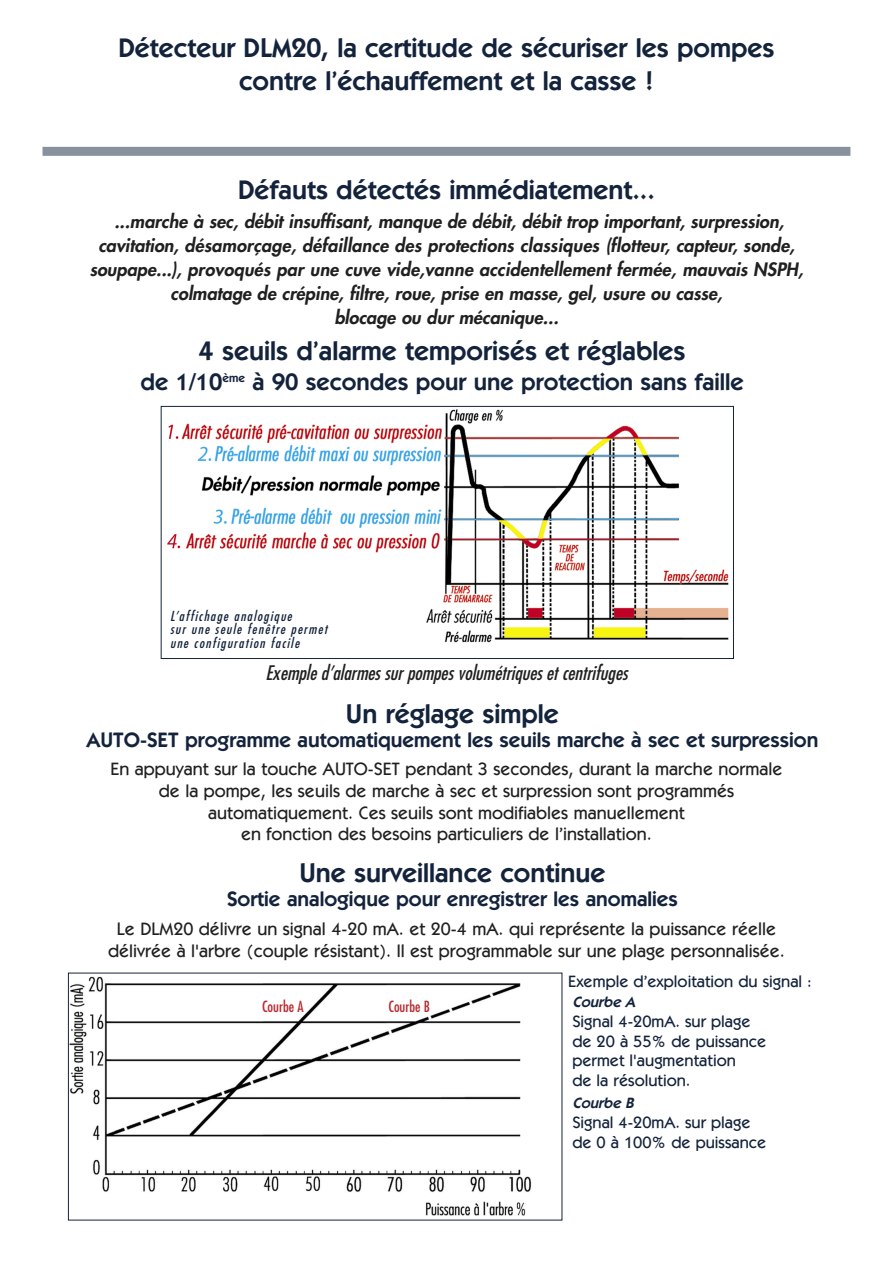
<style>
.page{position:relative;width:893px;height:1263px;background:#fff}
.page>*{position:absolute;margin:0;border:0;box-sizing:border-box;transform-origin:0 0}
.t1{font:600 27px/32.4px "Itc Kabel";color:#14233c;text-align:center}
.t2{font:600 24px "Itc Kabel";color:#14233c}
.t3{font:600 21px "Itc Kabel";color:#14233c}
.t4{font:italic condensed 19.5px "Futura LT";color:#1f2020}
.t5{font:500 18px/21.6px "Itc Kabel";color:#1f2020;text-align:center}
.t6{font:italic 800 18px/24px "Futura LT";color:#1f2020;text-align:center}
.t7{font:500 16.5px/19.8px "Itc Kabel";color:#14233c}
.t8{font:italic 600 15px "Itc Kabel";color:#14233c}
.t9{font:condensed 15px "Futura LT";color:#ba2a2f}
.t10{font:italic condensed 13.5px/13.5px "Futura LT";letter-spacing:.1em;color:#14233c}
</style>
<div class="page">
<img style="left:167px;top:409px;width:562px;height:234px">
<div style="left:161px;top:406px;width:573px;height:253px;border:1px solid #14233c"></div>
<img style="left:70px;top:976px;width:462px;height:240px">
<div style="left:43px;top:147px;width:807px;height:9px;background:#89919e"></div>
<h1 class="t1" style="left:118px;top:34px;width:658px">Détecteur DLM20, la certitude de sécuriser les pompes contre l’échauffement et la casse !</h1>
<h1 class="t1" style="left:238px;top:176px;width:418px">Défauts détectés immédiatement...</h1>
<p class="t6" style="left:90px;top:210px;width:715px">...marche à sec, débit insuffisant, manque de débit, débit trop important, surpression, cavitation, désamorçage, défaillance des protections classiques (flotteur, capteur, sonde, soupape...), provoqués par une cuve vide,vanne accidentellement fermée, mauvais NSPH, colmatage de crépine, filtre, roue, prise en masse, gel, usure ou casse,<br>blocage ou dur mécanique...</p>
<h1 class="t1" style="left:199px;top:337px;width:488px">4 seuils d’alarme temporisés et réglables</h1>
<h2 class="t2" style="left:141px;top:374px;width:605px">de 1/10<sup>ème</sup> à 90 secondes pour une protection sans faille</h2>
<p class="t10" style="left:170px;top:610px;width:162px">L’affichage analogique<br>sur une seule fenêtre permet une configuration facile</p>
<p class="t4" style="left:266px;top:664px;width:368px">Exemple d’alarmes sur pompes volumétriques et centrifuges</p>
<h1 class="t1" style="left:346px;top:700px;width:214px">Un réglage simple</h1>
<p class="t3" style="left:86px;top:732px;width:733px">AUTO-SET programme automatiquement les seuils marche à sec et surpression</p>
<p class="t5" style="left:110px;top:760px;width:673px">En appuyant sur la touche AUTO-SET pendant 3 secondes, durant la marche normale de la pompe, les seuils de marche à sec et surpression sont programmés automatiquement. Ces seuils sont modifiables manuellement<br>en fonction des besoins particuliers de l’installation.</p>
<h1 class="t1" style="left:299px;top:859px;width:307px">Une surveillance continue</h1>
<p class="t3" style="left:227px;top:891px;width:452px">Sortie analogique pour enregistrer les anomalies</p>
<p class="t5" style="left:108px;top:919px;width:678px">Le DLM20 délivre un signal 4-20 mA. et 20-4 mA. qui représente la puissance réelle délivrée à l'arbre (couple résistant). Il est programmable sur une plage personnalisée.</p>
<p class="t7" style="left:568px;top:973px;width:245px">Exemple d’exploitation du signal :</p>
<p class="t8" style="left:572px;top:996px;width:64px">Courbe A</p>
<p class="t7" style="left:572px;top:1012px;width:195px">Signal 4-20mA. sur plage de 20 à 55% de puissance permet l'augmentation<br>de la résolution.</p>
<p class="t8" style="left:572px;top:1098px;width:66px">Courbe B</p>
<p class="t7" style="left:572px;top:1114px;width:195px">Signal 4-20mA. sur plage de 0 à 100% de puissance</p>
<p class="t9" style="left:262px;top:999px;width:43px">Courbe A</p>
<p class="t9" style="left:388px;top:999px;width:43px">Courbe B</p>
</div>
